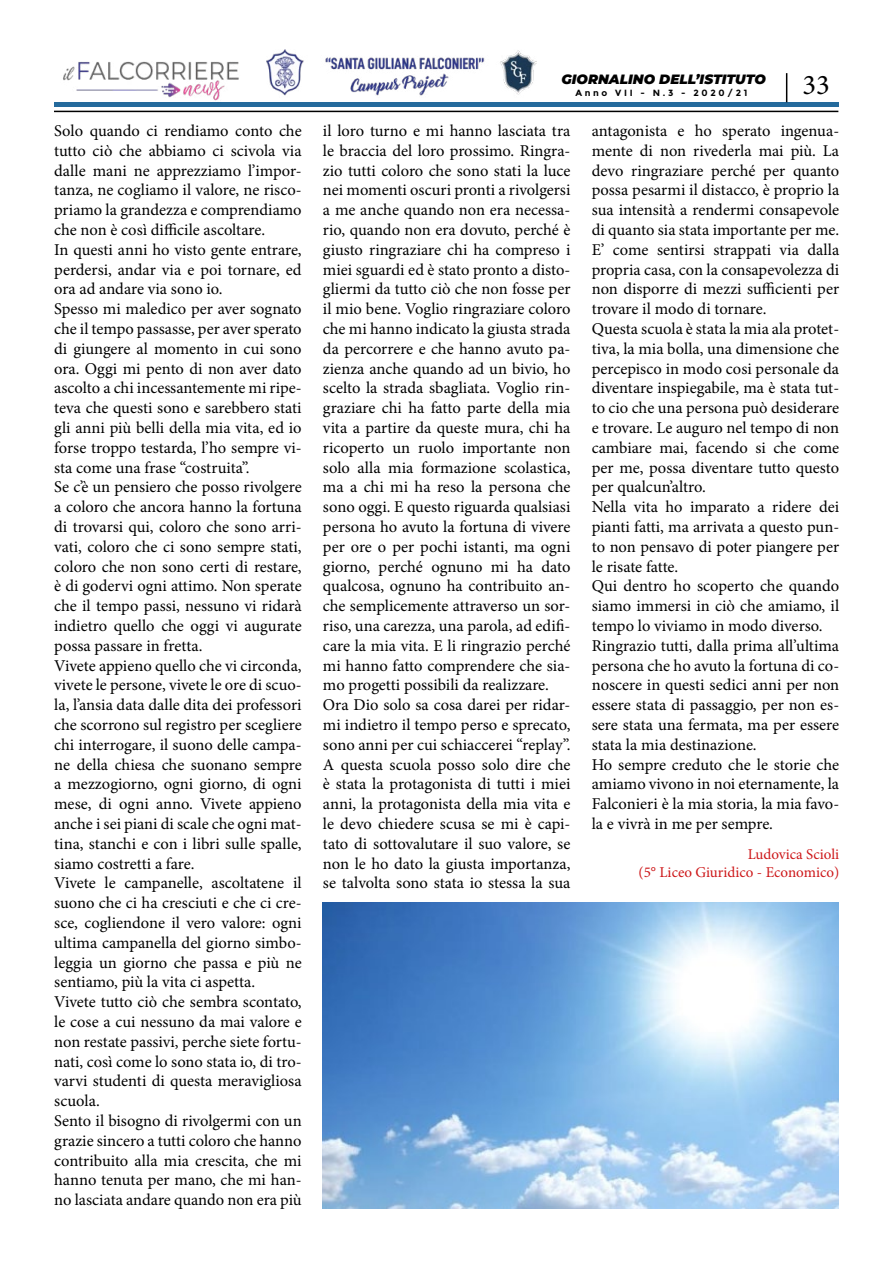
<style>
.page{position:relative;width:893px;height:1263px;background:#fff}
.page>*{position:absolute;margin:0;border:0;box-sizing:border-box;transform-origin:0 0}
.t1{font:28.5px "Minion Pro";color:#000}
.t2{font:16.5px/19.8px "Minion Pro";color:#000}
.t3{font:15px/18px "Minion Pro";color:#cd1719;text-align:right}
.t4{font:italic 900 13.5px "Montserrat";color:#000}
.t5{font:700 9px "Montserrat";letter-spacing:.3em;color:#000}
</style>
<div class="page">
<hr style="left:54px;top:111px;width:784px;height:1px;background:#000">
<div style="left:54px;top:102px;width:785px;height:5px;background:#246a9c"></div>
<svg style="left:786px;top:73px;width:1px;height:29px"></svg>
<img style="left:63px;top:61px;width:176px;height:40px">
<img style="left:267px;top:50px;width:269px;height:46px">
<img style="left:323px;top:903px;width:516px;height:306px">
<p class="t4" style="left:561px;top:69px;width:206px">GIORNALINO DELL’ISTITUTO</p>
<p class="t5" style="left:575px;top:87px;width:174px">Anno VII - N.3 - 2020/21</p>
<h1 class="t1" style="left:803px;top:66px;width:29px">33</h1>
<p class="t2" style="left:54px;top:121px;width:249px">Solo quando ci rendiamo conto che tutto ciò che abbiamo ci scivola via dalle mani ne apprezziamo l’impor&shy;tanza, ne cogliamo il valore, ne risco&shy;priamo la grandezza e comprendiamo che non è così difficile ascoltare.<br>In questi anni ho visto gente entrare, perdersi, andar via e poi tornare, ed ora ad andare via sono io.<br>Spesso mi maledico per aver sognato che il tempo passasse, per aver sperato di giungere al momento in cui sono ora. Oggi mi pento di non aver dato ascolto a chi incessantemente mi ripe&shy;teva che questi sono e sarebbero stati gli anni più belli della mia vita, ed io forse troppo testarda, l’ho sempre vi&shy;sta come una frase “costruita”.<br>Se c’è un pensiero che posso rivolgere a coloro che ancora hanno la fortuna di trovarsi qui, coloro che sono arri&shy;vati, coloro che ci sono sempre stati, coloro che non sono certi di restare, è di godervi ogni attimo. Non sperate che il tempo passi, nessuno vi ridarà indietro quello che oggi vi augurate possa passare in fretta.<br>Vivete appieno quello che vi circonda, vivete le persone, vivete le ore di scuo&shy;la, l’ansia data dalle dita dei professori che scorrono sul registro per scegliere chi interrogare, il suono delle campa&shy;ne della chiesa che suonano sempre a mezzogiorno, ogni giorno, di ogni mese, di ogni anno. Vivete appieno anche i sei piani di scale che ogni mat&shy;tina, stanchi e con i libri sulle spalle, siamo costretti a fare.<br>Vivete le campanelle, ascoltatene il suono che ci ha cresciuti e che ci cre&shy;sce, cogliendone il vero valore: ogni ultima campanella del giorno simbo&shy;leggia un giorno che passa e più ne sentiamo, più la vita ci aspetta.<br>Vivete tutto ciò che sembra scontato, le cose a cui nessuno da mai valore e non restate passivi, perche siete fortu&shy;nati, così come lo sono stata io, di tro&shy;varvi studenti di questa meravigliosa scuola.<br>Sento il bisogno di rivolgermi con un grazie sincero a tutti coloro che hanno contribuito alla mia crescita, che mi hanno tenuta per mano, che mi han&shy;no lasciata andare quando non era più</p>
<p class="t2" style="left:323px;top:121px;width:249px">il loro turno e mi hanno lasciata tra le braccia del loro prossimo. Ringra&shy;zio tutti coloro che sono stati la luce nei momenti oscuri pronti a rivolgersi a me anche quando non era necessa&shy;rio, quando non era dovuto, perché è giusto ringraziare chi ha compreso i miei sguardi ed è stato pronto a disto&shy;gliermi da tutto ciò che non fosse per il mio bene. Voglio ringraziare coloro che mi hanno indicato la giusta strada da percorrere e che hanno avuto pa&shy;zienza anche quando ad un bivio, ho scelto la strada sbagliata. Voglio rin&shy;graziare chi ha fatto parte della mia vita a partire da queste mura, chi ha ricoperto un ruolo importante non solo alla mia formazione scolastica, ma a chi mi ha reso la persona che sono oggi. E questo riguarda qualsiasi persona ho avuto la fortuna di vivere per ore o per pochi istanti, ma ogni giorno, perché ognuno mi ha dato qualcosa, ognuno ha contribuito an&shy;che semplicemente attraverso un sor&shy;riso, una carezza, una parola, ad edifi&shy;care la mia vita. E li ringrazio perché mi hanno fatto comprendere che sia&shy;mo progetti possibili da realizzare.<br>Ora Dio solo sa cosa darei per ridar&shy;mi indietro il tempo perso e sprecato, sono anni per cui schiaccerei “replay”.<br>A questa scuola posso solo dire che è stata la protagonista di tutti i miei anni, la protagonista della mia vita e le devo chiedere scusa se mi è capi&shy;tato di sottovalutare il suo valore, se non le ho dato la giusta importanza, se talvolta sono stata io stessa la sua</p>
<p class="t2" style="left:592px;top:121px;width:249px">antagonista e ho sperato ingenua&shy;mente di non rivederla mai più. La devo ringraziare perché per quanto possa pesarmi il distacco, è proprio la sua intensità a rendermi consapevole di quanto sia stata importante per me.<br>E’ come sentirsi strappati via dalla propria casa, con la consapevolezza di non disporre di mezzi sufficienti per trovare il modo di tornare.<br>Questa scuola è stata la mia ala protet&shy;tiva, la mia bolla, una dimensione che percepisco in modo cosi personale da diventare inspiegabile, ma è stata tut&shy;to cio che una persona può desiderare e trovare. Le auguro nel tempo di non cambiare mai, facendo si che come per me, possa diventare tutto questo per qualcun’altro.<br>Nella vita ho imparato a ridere dei pianti fatti, ma arrivata a questo pun&shy;to non pensavo di poter piangere per le risate fatte.<br>Qui dentro ho scoperto che quando siamo immersi in ciò che amiamo, il tempo lo viviamo in modo diverso.<br>Ringrazio tutti, dalla prima all’ultima persona che ho avuto la fortuna di co&shy;noscere in questi sedici anni per non essere stata di passaggio, per non es&shy;sere stata una fermata, ma per essere stata la mia destinazione.<br>Ho sempre creduto che le storie che amiamo vivono in noi eternamente, la Falconieri è la mia storia, la mia favo&shy;la e vivrà in me per sempre.</p>
<p class="t3" style="left:638px;top:845px;width:202px">Ludovica Scioli<br>(5° Liceo Giuridico - Economico)</p>
</div>
